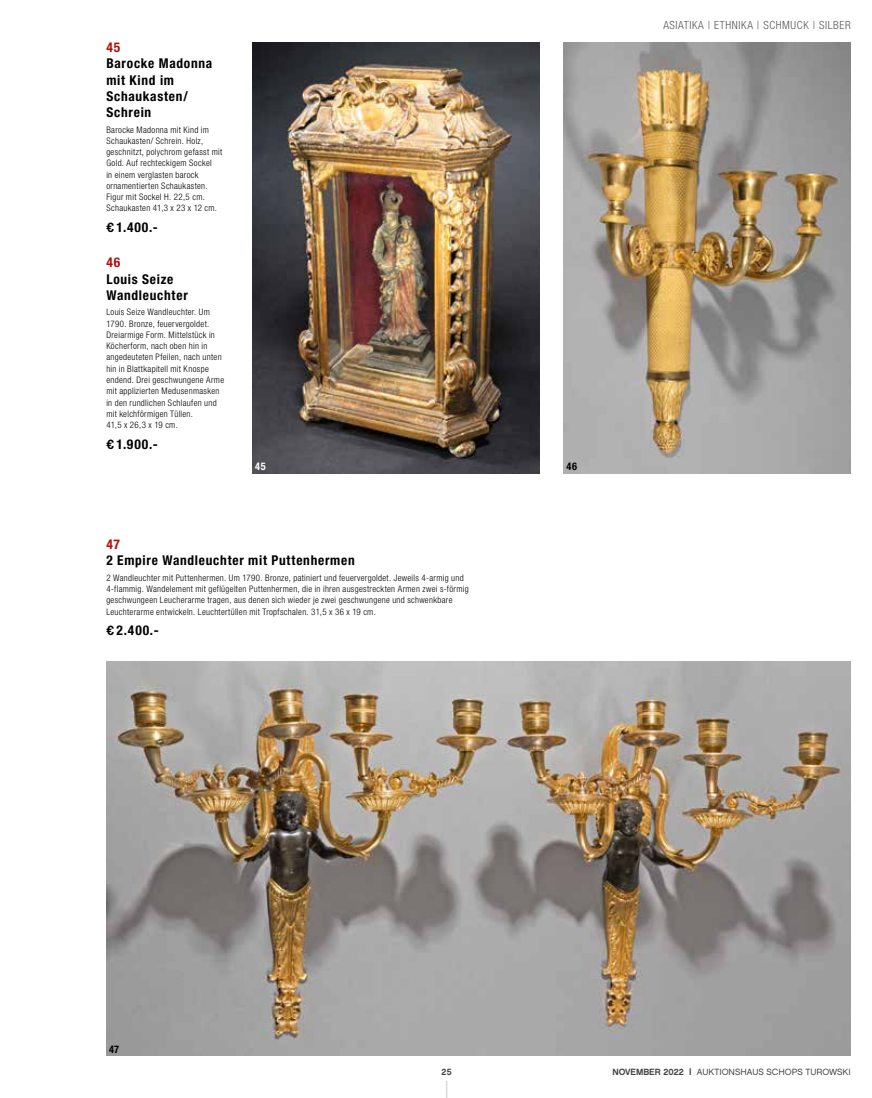
<style>
.page{position:relative;width:872px;height:1098px;background:#fff}
.page>*{position:absolute;margin:0;border:0;box-sizing:border-box;transform-origin:0 0}
.t1{font:700 condensed 13.5px/16.2px "Helvetica Neue LT Std";letter-spacing:.055em;color:#000}
.t2{font:700 condensed 13.5px "Helvetica Neue LT Std";color:#b70e0c}
.t3{font:300 condensed 11.25px "Helvetica Neue LT Std";letter-spacing:.055em;color:#575756}
.t4{font:700 condensed 10.5px "Helvetica Neue LT Std";color:#000}
.t5{font:700 condensed 10.5px "Helvetica Neue LT Std";color:#fff}
.t6{font:300 condensed 9px/11.2px "Helvetica Neue LT Std";letter-spacing:.035em;color:#000}
.t7{font:9px "Chalet London Nineteen Sixty";color:#424241}
.t8{font:9px "Chalet New York Nineteen Sixty";color:#424241}
.s1{font-family:"Univers LT Std";font-stretch:normal}
.s2{font-family:"Chalet New York Nineteen Sixty"}
</style>
<div class="page">
<svg style="left:446px;top:1081px;width:1px;height:16px"></svg>
<img style="left:252px;top:43px;width:287px;height:430px">
<img style="left:564px;top:43px;width:286px;height:430px">
<img style="left:106px;top:661px;width:744px;height:393px">
<h1 class="t2" style="left:106px;top:39px;width:15px">45</h1>
<h1 class="t1" style="left:106px;top:55px;width:107px">Barocke Madonna mit Kind im<br>Schaukasten/<br>Schrein</h1>
<p class="t6" style="left:106px;top:124px;width:117px">Barocke Madonna mit Kind im<br>Schaukasten/ Schrein. Holz, geschnitzt, polychrom gefasst mit<br>Gold. Auf rechteckigem Sockel<br>in einem verglasten barock ornamentierten Schaukasten.<br>Figur mit Sockel H. 22,5 cm.<br>Schaukasten 41,3 x 23 x 12 cm.</p>
<h1 class="t1" style="left:106px;top:219px;width:53px"><span class="s1">€</span> 1.400.-</h1>
<h1 class="t2" style="left:106px;top:254px;width:15px">46</h1>
<h1 class="t1" style="left:106px;top:270px;width:83px">Louis Seize<br>Wandleuchter</h1>
<p class="t6" style="left:106px;top:306px;width:119px">Louis Seize Wandleuchter. Um<br>1790. Bronze, feuervergoldet.<br>Dreiarmige Form. Mittelstück in<br>Köcherform, nach oben hin in angedeuteten Pfeilen, nach unten hin in Blattkapitell mit Knospe endend. Drei geschwungene Arme mit applizierten Medusenmasken in den rundlichen Schlaufen und mit kelchförmigen Tüllen.<br>41,5 x 26,3 x 19 cm.</p>
<h1 class="t1" style="left:106px;top:435px;width:53px"><span class="s1">€</span> 1.900.-</h1>
<p class="t5" style="left:255px;top:460px;width:12px">45</p>
<p class="t4" style="left:566px;top:460px;width:12px">46</p>
<h1 class="t2" style="left:106px;top:536px;width:15px">47</h1>
<h1 class="t1" style="left:106px;top:552px;width:250px">2 Empire Wandleuchter mit Puttenhermen</h1>
<p class="t6" style="left:106px;top:571px;width:364px">2 Wandleuchter mit Puttenhermen. Um 1790. Bronze, patiniert und feuervergoldet. Jeweils 4-armig und 4-flammig. Wandelement mit geflügelten Puttenhermen, die in ihren ausgestreckten Armen zwei s-förmig geschwungeen Leucherarme tragen, aus denen sich wieder je zwei geschwungene und schwenkbare Leuchterarme entwickeln. Leuchtertüllen mit Tropfschalen. 31,5 x 36 x 19 cm.</p>
<h1 class="t1" style="left:106px;top:621px;width:54px"><span class="s1">€</span> 2.400.-</h1>
<p class="t3" style="left:663px;top:19px;width:189px">ASIATIKA | ETHNIKA | SCHMUCK | SILBER</p>
<p class="t4" style="left:109px;top:1042px;width:12px">47</p>
<p class="t8" style="left:441px;top:1065px;width:12px">25</p>
<p class="t7" style="left:612px;top:1065px;width:240px"><span class="s2">NOVEMBER 2022 |</span> AUKTIONSHAUS SCHOPS TUROWSKI</p>
</div>
